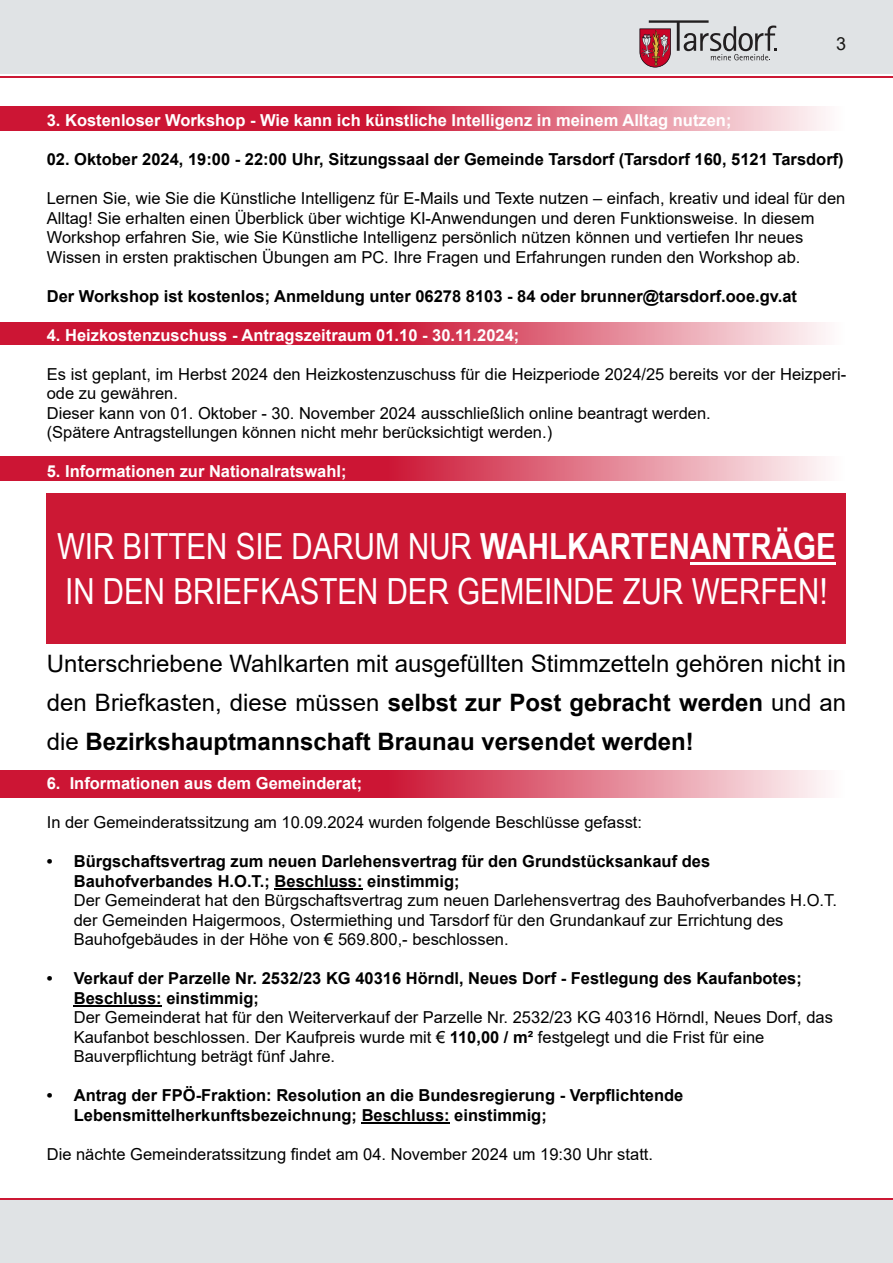
<style>
.page{position:relative;width:893px;height:1263px;background:#fff}
.page>*{position:absolute;margin:0;border:0;box-sizing:border-box;transform-origin:0 0}
.t1{font:36px/45px "Arial Narrow";color:#fff}
.t2{font:24px/39px "Arial";color:#000;text-align:justify}
.t3{font:18px "Arial";color:#181715}
.t4{font:16.5px/19.5px "Arial";color:#000}
.t5{font:700 16.5px/19.5px "Arial";color:#000}
.t6{font:700 16.5px "Arial";color:#fff}
.s1{font-weight:700}
</style>
<div class="page">
<div style="left:0;top:0;width:893px;height:74px;background:#e0e3e5"></div>
<hr style="left:0;top:77px;width:893px;height:1px;background:#cc1834">
<svg style="left:639px;top:20px;width:137px;height:48px"></svg>
<hr style="left:0;top:1199px;width:1px;height:64px;background:#e0e3e5">
<div style="left:0;top:1200px;width:893px;height:63px;background:#e0e3e5"></div>
<hr style="left:0;top:1198px;width:893px;height:1px;background:#cc1834">
<img style="left:0;top:106px;width:826px;height:25px">
<img style="left:0;top:322px;width:826px;height:23px">
<img style="left:0;top:456px;width:826px;height:25px">
<img style="left:0;top:770px;width:826px;height:27px">
<hr style="left:275px;top:888px;width:88px;height:2px;background:#000">
<hr style="left:74px;top:1005px;width:88px;height:2px;background:#000">
<hr style="left:362px;top:1122px;width:88px;height:2px;background:#000">
<div style="left:47px;top:493px;width:799px;height:150px;background:#cc1834"></div>
<hr style="left:690px;top:562px;width:146px;height:3px;background:#fff">
<p class="t3" style="left:836px;top:37px;width:12px">3</p>
<p class="t6" style="left:47px;top:114px;width:686px">3. Kostenloser Workshop - Wie kann ich künstliche Intelligenz in meinem Alltag nutzen;</p>
<p class="t5" style="left:47px;top:151px;width:798px">02. Oktober 2024, 19:00 - 22:00 Uhr, Sitzungssaal der Gemeinde Tarsdorf (Tarsdorf 160, 5121 Tarsdorf)</p>
<p class="t4" style="left:47px;top:190px;width:800px">Lernen Sie, wie Sie die Künstliche Intelligenz für E-Mails und Texte nutzen – einfach, kreativ und ideal für den Alltag! Sie erhalten einen Überblick über wichtige KI-Anwendungen und deren Funktionsweise. In diesem Workshop erfahren Sie, wie Sie Künstliche Intelligenz persönlich nützen können und vertiefen Ihr neues Wissen in ersten praktischen Übungen am PC. Ihre Fragen und Erfahrungen runden den Workshop ab.</p>
<p class="t5" style="left:47px;top:287px;width:752px">Der Workshop ist kostenlos; Anmeldung unter 06278 8103 - 84 oder brunner@tarsdorf.ooe.gv.at</p>
<p class="t6" style="left:47px;top:328px;width:474px">4. Heizkostenzuschuss - Antragszeitraum 01.10 - 30.11.2024;</p>
<p class="t4" style="left:47px;top:365px;width:801px">Es ist geplant, im Herbst 2024 den Heizkostenzuschuss für die Heizperiode 2024/25 bereits vor der Heizperi&shy;ode zu gewähren.<br>Dieser kann von 01. Oktober - 30. November 2024 ausschließlich online beantragt werden.<br>(Spätere Antragstellungen können nicht mehr berücksichtigt werden.)</p>
<p class="t6" style="left:47px;top:465px;width:301px">5. Informationen zur Nationalratswahl;</p>
<h1 class="t1" style="left:57px;top:527px;width:780px">WIR BITTEN SIE DARUM NUR <span class="s1">WAHLKARTENANTRÄGE<br></span>IN DEN BRIEFKASTEN DER GEMEINDE ZUR WERFEN!</h1>
<h2 class="t2" style="left:47px;top:646px;width:801px">Unterschriebene Wahlkarten mit ausgefüllten Stimmzetteln gehören nicht in den Briefkasten, diese müssen <span class="s1">selbst zur Post gebracht werden</span> und an die <span class="s1">Bezirkshauptmannschaft Braunau versendet werden!</span></h2>
<p class="t6" style="left:47px;top:777px;width:317px">6. Informationen aus dem Gemeinderat;</p>
<p class="t4" style="left:47px;top:814px;width:597px">In der Gemeinderatssitzung am 10.09.2024 wurden folgende Beschlüsse gefasst:</p>
<p class="t5" style="left:74px;top:853px;width:638px;text-indent:-27px">• Bürgschaftsvertrag zum neuen Darlehensvertrag für den Grundstücksankauf des<br>Bauhofverbandes H.O.T.; Beschluss: einstimmig;</p>
<p class="t4" style="left:74px;top:892px;width:765px">Der Gemeinderat hat den Bürgschaftsvertrag zum neuen Darlehensvertrag des Bauhofverbandes H.O.T. der Gemeinden Haigermoos, Ostermiething und Tarsdorf für den Grundankauf zur Errichtung des<br>Bauhofgebäudes in der Höhe von € 569.800,- beschlossen.</p>
<p class="t5" style="left:74px;top:970px;width:730px;text-indent:-27px">• Verkauf der Parzelle Nr. 2532/23 KG 40316 Hörndl, Neues Dorf - Festlegung des Kaufanbotes;<br>Beschluss: einstimmig;</p>
<p class="t4" style="left:74px;top:1009px;width:761px">Der Gemeinderat hat für den Weiterverkauf der Parzelle Nr. 2532/23 KG 40316 Hörndl, Neues Dorf, das<br>Kaufanbot beschlossen. Der Kaufpreis wurde mit € <span class="s1">110,00 / m²</span> festgelegt und die Frist für eine<br>Bauverpflichtung beträgt fünf Jahre.</p>
<p class="t5" style="left:74px;top:1087px;width:611px;text-indent:-27px">• Antrag der FPÖ-Fraktion: Resolution an die Bundesregierung - Verpflichtende<br>Lebensmittelherkunftsbezeichnung; Beschluss: einstimmig;</p>
<p class="t4" style="left:47px;top:1145px;width:608px">Die nächte Gemeinderatssitzung findet am 04. November 2024 um 19:30 Uhr statt.</p>
</div>
